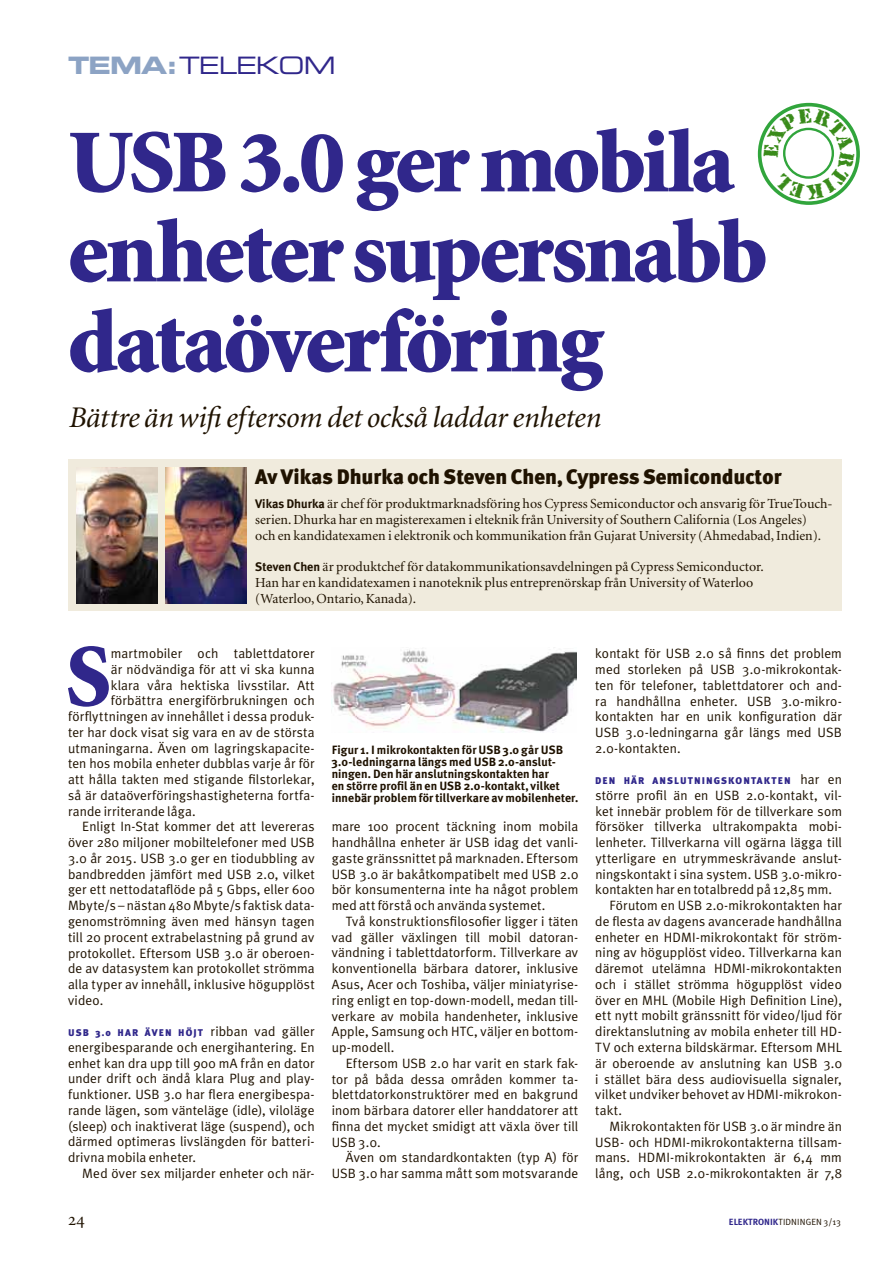
<style>
.page{position:relative;width:893px;height:1263px;background:#fff}
.page>*{position:absolute;margin:0;border:0;box-sizing:border-box;transform-origin:0 0}
.t1{font:900 90px/90px "Minion";letter-spacing:-.035em;color:#30278b}
.t2{font:900 89.25px "Minion";color:#30278b}
.t3{font:italic 30px "Minion";letter-spacing:-.01em;color:#1f1200}
.t4{font:24px "Eurostile Extended Two";letter-spacing:-.04em;color:#30278b}
.t5{font:900 21px "Meta Plus";color:#1f1200}
.t6{font:13.8px/15.8px "Minion";color:#1f1200}
.t7{font:13.5px/15.8px "Meta Plus Normal";letter-spacing:.01em;color:#1f1200;text-align:justify}
.t8{font:700 12px/12px "Meta Plus";letter-spacing:.005em;color:#1f1200}
.t9{font:900 9.75px "Meta Plus";letter-spacing:.11em;color:#30278b}
.t10{font:9px "Meta Plus Normal";letter-spacing:.015em;color:#1f1200}
.s1{font-family:"Eurostile Bold Extended Two";color:#8ca3c4}
.s2{font-family:"Meta Plus";font-weight:700;font-size:12.3px}
.s3{font-family:"Meta Plus Normal";font-weight:400;font-size:13.5px;color:#1f1200}
.s4{font-family:"Meta Plus";font-weight:700;color:#30278b}
</style>
<div class="page">
<div style="left:68px;top:459px;width:774px;height:152px;background:#f0ebdd"></div>
<img style="left:77px;top:468px;width:80px;height:135px">
<img style="left:166px;top:468px;width:81px;height:136px">
<img style="left:332px;top:647px;width:244px;height:85px">
<svg style="left:758px;top:103px;width:102px;height:102px"></svg>
<h3 class="t4" style="left:68px;top:49px;width:269px"><span class="s1">TEMA:</span> TELEKOM</h3>
<h1 class="t1" style="left:68px;top:120px;width:701px">USB 3.0 ger mobila enheter supersnabb dataöverföring</h1>
<h3 class="t3" style="left:68px;top:402px;width:534px">Bättre än wifi eftersom det också laddar enheten</h3>
<h3 class="t5" style="left:255px;top:464px;width:528px">Av Vikas Dhurka och Steven Chen, Cypress Semiconductor</h3>
<p class="t6" style="left:255px;top:496px;width:579px"><span class="s2">Vikas Dhurka</span> är chef för produktmarknadsföring hos Cypress Semiconductor och ansvarig för TrueTouch&shy;serien. Dhurka har en magisterexamen i elteknik från University of Southern California (Los Angeles)<br>och en kandidatexamen i elektronik och kommunikation från Gujarat University (Ahmedabad, Indien).</p>
<p class="t6" style="left:255px;top:559px;width:510px"><span class="s2">Steven Chen</span> är produktchef för datakommunikationsavdelningen på Cypress Semiconductor.<br>Han har en kandidatexamen i nanoteknik plus entreprenörskap från University of Waterloo (Waterloo, Ontario, Kanada).</p>
<h2 class="t2" style="left:65px;top:631px;width:47px">S</h2>
<p class="t7" style="left:111px;top:645px;width:205px">martmobiler och tablettdatorer</p>
<p class="t7" style="left:111px;top:661px;width:205px">är nödvändiga för att vi ska kunna</p>
<p class="t7" style="left:111px;top:677px;width:205px">klara våra hektiska livsstilar. Att</p>
<p class="t7" style="left:111px;top:693px;width:205px">förbättra energiförbrukningen och</p>
<p class="t7" style="left:68px;top:708px;width:248px">förflyttningen av innehållet i dessa produk-</p>
<p class="t7" style="left:68px;top:724px;width:248px">ter har dock visat sig vara en av de största</p>
<p class="t7" style="left:68px;top:740px;width:248px">utmaningarna. Även om lagringskapacite-</p>
<p class="t7" style="left:68px;top:756px;width:248px">ten hos mobila enheter dubblas varje år för</p>
<p class="t7" style="left:68px;top:771px;width:248px">att hålla takten med stigande filstorlekar,</p>
<p class="t7" style="left:68px;top:787px;width:248px">så är dataöverföringshastigheterna fortfa-</p>
<p class="t7" style="left:68px;top:803px;width:129px">rande irriterande låga.</p>
<p class="t7" style="left:82px;top:819px;width:234px">Enligt In-Stat kommer det att levereras</p>
<p class="t7" style="left:68px;top:834px;width:248px">över 280 miljoner mobiltelefoner med USB</p>
<p class="t7" style="left:68px;top:850px;width:248px">3.0 år 2015. USB 3.0 ger en tiodubbling av</p>
<p class="t7" style="left:68px;top:866px;width:248px">bandbredden jämfört med USB 2.0, vilket</p>
<p class="t7" style="left:68px;top:882px;width:248px">ger ett nettodataflöde på 5 Gbps, eller 600</p>
<p class="t7" style="left:68px;top:897px;width:248px">Mbyte/s – nästan 480 Mbyte/s faktisk data-</p>
<p class="t7" style="left:68px;top:913px;width:248px">genomströmning även med hänsyn tagen</p>
<p class="t7" style="left:68px;top:929px;width:248px">till 20 procent extrabelastning på grund av</p>
<p class="t7" style="left:68px;top:945px;width:248px">protokollet. Eftersom USB 3.0 är oberoen-</p>
<p class="t7" style="left:68px;top:960px;width:248px">de av datasystem kan protokollet strömma</p>
<p class="t7" style="left:68px;top:976px;width:248px">alla typer av innehåll, inklusive högupplöst</p>
<p class="t7" style="left:68px;top:992px;width:37px">video.</p>
<p class="t9" style="left:68px;top:1027px;width:248px">USB 3.0 HAR ÄVEN HÖJT <span class="s3">ribban vad gäller</span></p>
<p class="t7" style="left:68px;top:1039px;width:248px">energibesparande och energihantering. En enhet kan dra upp till 900 mA från en dator under drift och ändå klara Plug and play&shy;funktioner. USB 3.0 har flera energibespa&shy;rande lägen, som vänteläge (idle), viloläge (sleep) och inaktiverat läge (suspend), och därmed optimeras livslängden för batteri&shy;drivna mobila enheter.</p>
<p class="t7" style="left:82px;top:1165px;width:234px">Med över sex miljarder enheter och när-</p>
<p class="t8" style="left:332px;top:743px;width:248px">Figur 1. I mikrokontakten för USB 3.0 går USB 3.0-ledningarna längs med USB 2.0-anslut&shy;ningen. Den här anslutningskontakten har<br>en större profil än en USB 2.0-kontakt, vilket innebär problem för tillverkare av mobilenheter.</p>
<p class="t7" style="left:332px;top:819px;width:248px">mare 100 procent täckning inom mobila handhållna enheter är USB idag det vanli&shy;gaste gränssnittet på marknaden. Eftersom USB 3.0 är bakåtkompatibelt med USB 2.0 bör konsumenterna inte ha något problem med att förstå och använda systemet.</p>
<p class="t7" style="left:332px;top:913px;width:248px;text-indent:14px">Två konstruktionsfilosofier ligger i täten vad gäller växlingen till mobil datoran&shy;vändning i tablettdatorform. Tillverkare av konventionella bärbara datorer, inklusive Asus, Acer och Toshiba, väljer miniatyrise&shy;ring enligt en top-down-modell, medan till&shy;verkare av mobila handenheter, inklusive Apple, Samsung och HTC, väljer en bottom&shy;up-modell.</p>
<p class="t7" style="left:332px;top:1055px;width:248px;text-indent:14px">Eftersom USB 2.0 har varit en stark fak&shy;tor på båda dessa områden kommer ta&shy;blettdatorkonstruktörer med en bakgrund inom bärbara datorer eller handdatorer att finna det mycket smidigt att växla över till USB 3.0.</p>
<p class="t7" style="left:332px;top:1149px;width:248px;text-align:right">Även om standardkontakten (typ A) för<br>USB 3.0 har samma mått som motsvarande</p>
<p class="t7" style="left:595px;top:645px;width:248px">kontakt för USB 2.0 så finns det problem med storleken på USB 3.0-mikrokontak&shy;ten för telefoner, tablettdatorer och and&shy;ra handhållna enheter. USB 3.0-mikro&shy;kontakten har en unik konfiguration där USB 3.0-ledningarna går längs med USB 2.0-kontakten.</p>
<p class="t9" style="left:595px;top:775px;width:248px">DEN HÄR ANSLUTNINGSKONTAKTEN <span class="s3">har en</span></p>
<p class="t7" style="left:595px;top:787px;width:248px">större profil än en USB 2.0-kontakt, vil-</p>
<p class="t7" style="left:595px;top:803px;width:248px">ket innebär problem för de tillverkare som</p>
<p class="t7" style="left:595px;top:819px;width:248px">försöker tillverka ultrakompakta mobi-</p>
<p class="t7" style="left:595px;top:834px;width:248px">lenheter. Tillverkarna vill ogärna lägga till</p>
<p class="t7" style="left:595px;top:850px;width:248px">ytterligare en utrymmeskrävande anslut-</p>
<p class="t7" style="left:595px;top:866px;width:248px">ningskontakt i sina system. USB 3.0-mikro-</p>
<p class="t7" style="left:595px;top:882px;width:238px">kontakten har en totalbredd på 12,85 mm.</p>
<p class="t7" style="left:610px;top:897px;width:234px">Förutom en USB 2.0-mikrokontakten har</p>
<p class="t7" style="left:595px;top:913px;width:248px">de flesta av dagens avancerade handhållna</p>
<p class="t7" style="left:595px;top:929px;width:248px">enheter en HDMI-mikrokontakt för ström-</p>
<p class="t7" style="left:595px;top:945px;width:248px">ning av högupplöst video. Tillverkarna kan</p>
<p class="t7" style="left:595px;top:960px;width:248px">däremot utelämna HDMI-mikrokontakten</p>
<p class="t7" style="left:595px;top:976px;width:248px">och i stället strömma högupplöst video</p>
<p class="t7" style="left:595px;top:992px;width:248px">över en MHL (Mobile High Definition Line),</p>
<p class="t7" style="left:595px;top:1008px;width:248px">ett nytt mobilt gränssnitt för video/ljud för</p>
<p class="t7" style="left:595px;top:1023px;width:248px">direktanslutning av mobila enheter till HD-</p>
<p class="t7" style="left:595px;top:1039px;width:248px">TV och externa bildskärmar. Eftersom MHL</p>
<p class="t7" style="left:595px;top:1055px;width:248px">är oberoende av anslutning kan USB 3.0</p>
<p class="t7" style="left:595px;top:1071px;width:248px">i stället bära dess audiovisuella signaler,</p>
<p class="t7" style="left:595px;top:1086px;width:248px">vilket undviker behovet av HDMI-mikrokon-</p>
<p class="t7" style="left:595px;top:1102px;width:28px">takt.</p>
<p class="t7" style="left:610px;top:1118px;width:234px">Mikrokontakten för USB 3.0 är mindre än</p>
<p class="t7" style="left:595px;top:1134px;width:248px">USB- och HDMI-mikrokontakterna tillsam-</p>
<p class="t7" style="left:595px;top:1149px;width:248px">mans. HDMI-mikrokontakten är 6,4 mm</p>
<p class="t7" style="left:595px;top:1165px;width:248px">lång, och USB 2.0-mikrokontakten är 7,8</p>
<p class="t10" style="left:729px;top:1216px;width:114px"><span class="s4">ELEKTRONIK</span>TIDNINGEN 3/13</p>
</div>
